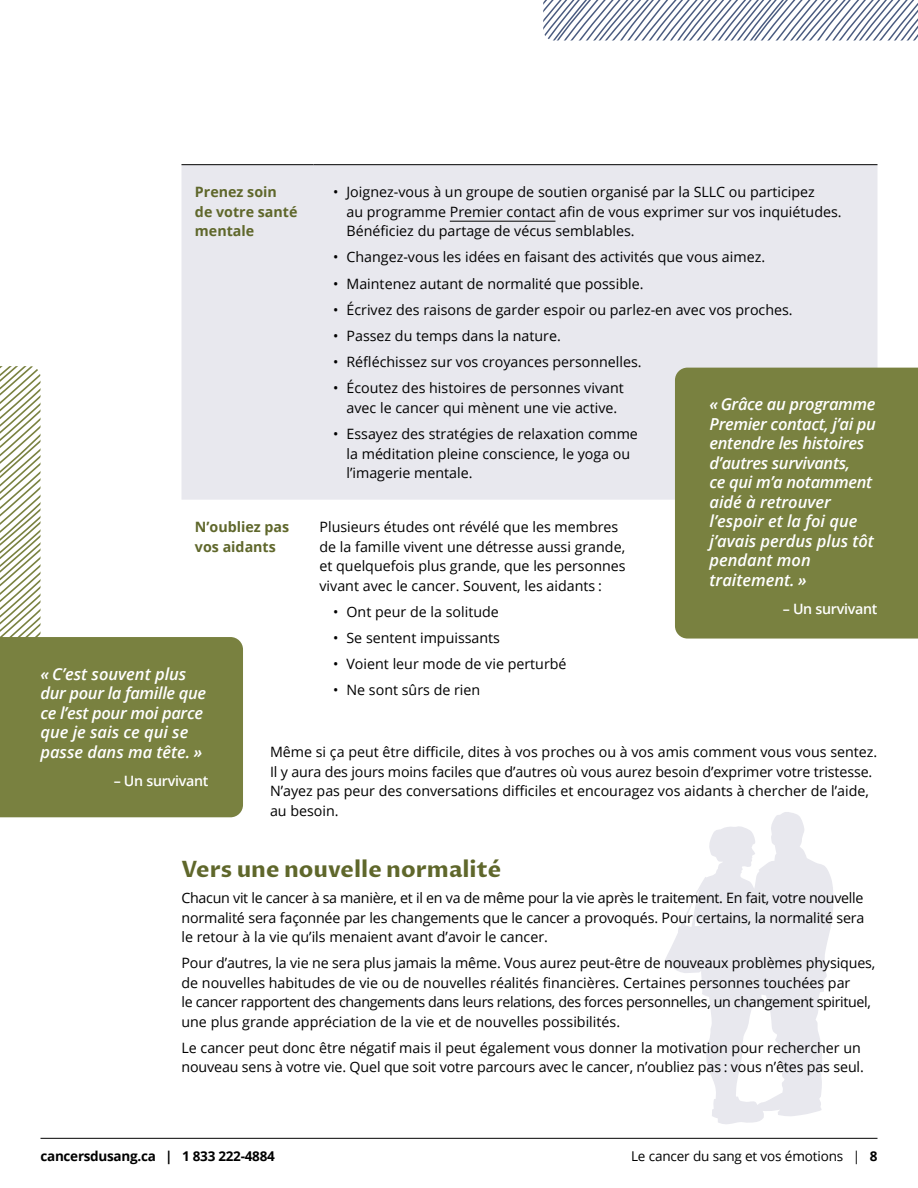
<style>
.page{position:relative;width:918px;height:1188px;background:#fff}
.page>*{position:absolute;margin:0;border:0;box-sizing:border-box;transform-origin:0 0}
.t1{font:700 22.5px "Proza Libre";color:#5f672b}
.t2{font:italic 600 16.5px/19.5px "Open Sans";letter-spacing:-.02em;color:#fff}
.t3{font:italic 600 16.5px/19.5px "Open Sans";color:#fff}
.t4{font:14.25px/19.5px "Open Sans";color:#000}
.t5{font:700 14.25px/19.5px "Open Sans";color:#5f672b}
.t6{font:600 14.25px "Open Sans";letter-spacing:-.02em;color:#fff}
.t7{font:700 13.5px "Open Sans";letter-spacing:-.02em;color:#000}
.t8{font:13.5px "Open Sans";letter-spacing:-.01em;color:#000}
.s1{font-weight:700}
</style>
<div class="page">
<hr style="left:40px;top:1138px;width:838px;height:1px;background:#000">
<svg style="left:0;top:366px;width:40px;height:271px"></svg>
<svg style="left:665px;top:812px;width:169px;height:312px;fill:#e8e8ee"></svg>
<div style="left:181px;top:165px;width:697px;height:335px;background:#e8e8ee"></div>
<hr style="left:181px;top:164px;width:133px;height:1px;background:#000">
<hr style="left:314px;top:164px;width:564px;height:1px;background:#000">
<hr style="left:450px;top:221px;width:105px;height:1px;background:#000">
<div style="left:675px;top:368px;width:243px;height:271px;background:#798140"></div>
<div style="left:0;top:637px;width:243px;height:180px;background:#798140"></div>
<svg style="left:543px;top:0;width:375px;height:40px"></svg>
<p class="t5" style="left:195px;top:182px;width:104px">Prenez soin de votre santé mentale</p>
<p class="t4" style="left:347px;top:182px;width:497px;text-indent:-13px">• Joignez-vous à un groupe de soutien organisé par la SLLC ou participez<br>au programme Premier contact afin de vous exprimer sur vos inquiétudes.<br>Bénéficiez du partage de vécus semblables.</p>
<p class="t4" style="left:333px;top:247px;width:434px">• Changez-vous les idées en faisant des activités que vous aimez.</p>
<p class="t4" style="left:333px;top:273px;width:312px">• Maintenez autant de normalité que possible.</p>
<p class="t4" style="left:333px;top:299px;width:461px">• Écrivez des raisons de garder espoir ou parlez-en avec vos proches.</p>
<p class="t4" style="left:333px;top:326px;width:229px">• Passez du temps dans la nature.</p>
<p class="t4" style="left:333px;top:352px;width:310px">• Réfléchissez sur vos croyances personnelles.</p>
<p class="t4" style="left:333px;top:378px;width:292px;text-align:center">• Écoutez des histoires de personnes vivant avec le cancer qui mènent une vie active.</p>
<p class="t4" style="left:347px;top:424px;width:293px;text-indent:-13px">• Essayez des stratégies de relaxation comme la méditation pleine conscience, le yoga ou l’imagerie mentale.</p>
<p class="t5" style="left:195px;top:517px;width:96px">N’oubliez pas vos aidants</p>
<p class="t4" style="left:320px;top:517px;width:308px">Plusieurs études ont révélé que les membres de la famille vivent une détresse aussi grande, et quelquefois plus grande, que les personnes vivant avec le cancer. Souvent, les aidants :</p>
<p class="t4" style="left:333px;top:601px;width:167px">• Ont peur de la solitude</p>
<p class="t4" style="left:333px;top:628px;width:169px">• Se sentent impuissants</p>
<p class="t4" style="left:333px;top:654px;width:235px">• Voient leur mode de vie perturbé</p>
<p class="t4" style="left:333px;top:680px;width:149px">• Ne sont sûrs de rien</p>
<p class="t2" style="left:710px;top:394px;width:168px">« Grâce au programme<br>Premier contact, j’ai pu entendre les histoires d’autres survivants,<br>ce qui m’a notamment aidé à retrouver l’espoir et la foi que j’avais perdus plus tôt pendant mon traitement. »</p>
<p class="t6" style="left:783px;top:599px;width:96px">– Un survivant</p>
<p class="t3" style="left:40px;top:664px;width:167px">« C’est souvent plus dur pour la famille que ce l’est pour moi parce que je sais ce qui se passe dans ma tête. »</p>
<p class="t6" style="left:114px;top:771px;width:96px">– Un survivant</p>
<p class="t4" style="left:270px;top:742px;width:609px">Même si ça peut être difficile, dites à vos proches ou à vos amis comment vous vous sentez.<br>Il y aura des jours moins faciles que d’autres où vous aurez besoin d’exprimer votre tristesse.<br>N’ayez pas peur des conversations difficiles et encouragez vos aidants à chercher de l’aide, au besoin.</p>
<h1 class="t1" style="left:181px;top:855px;width:321px">Vers une nouvelle normalité</h1>
<p class="t4" style="left:181px;top:888px;width:685px;text-align:justify">Chacun vit le cancer à sa manière, et il en va de même pour la vie après le traitement. En fait, votre nouvelle normalité sera façonnée par les changements que le cancer a provoqués. Pour certains, la normalité sera le retour à la vie qu’ils menaient avant d’avoir le cancer.</p>
<p class="t4" style="left:181px;top:953px;width:695px">Pour d’autres, la vie ne sera plus jamais la même. Vous aurez peut-être de nouveaux problèmes physiques, de nouvelles habitudes de vie ou de nouvelles réalités financières. Certaines personnes touchées par<br>le cancer rapportent des changements dans leurs relations, des forces personnelles, un changement spirituel, une plus grande appréciation de la vie et de nouvelles possibilités.</p>
<p class="t4" style="left:181px;top:1038px;width:684px">Le cancer peut donc être négatif mais il peut également vous donner la motivation pour rechercher un nouveau sens à votre vie. Quel que soit votre parcours avec le cancer, n’oubliez pas : vous n’êtes pas seul.</p>
<p class="t7" style="left:40px;top:1147px;width:236px">cancersdusang.ca | 1 833 222-4884</p>
<p class="t8" style="left:631px;top:1147px;width:248px">Le cancer du sang et vos émotions | <span class="s1">8</span></p>
</div>
